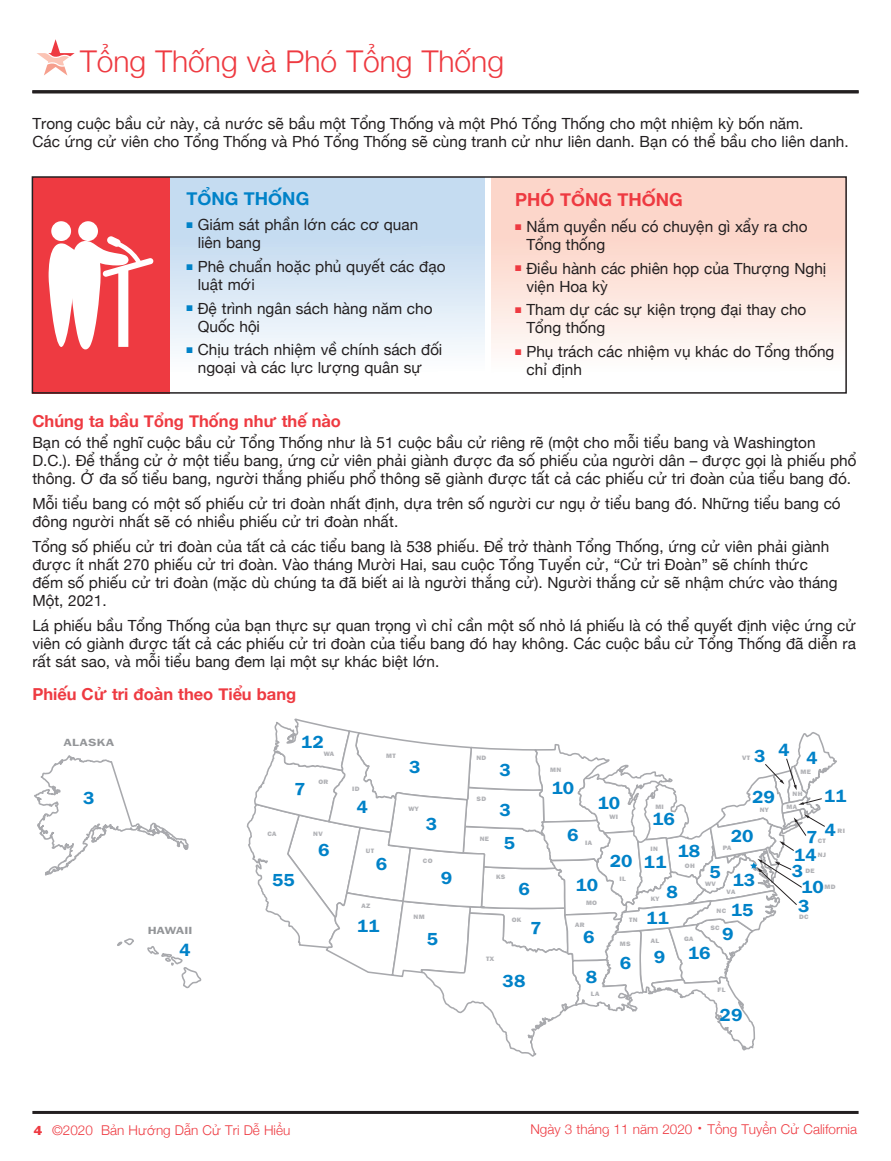
<style>
.page{position:relative;width:891px;height:1161px;background:#fff}
.page>*{position:absolute;margin:0;border:0;box-sizing:border-box;transform-origin:0 0}
.t1{font:300 30px "Helvetica Neue";color:#ee3a41}
.t2{font:700 18px "Helvetica Neue";color:#ee3a41}
.t3{font:700 18px "Helvetica Neue";color:#0082c8}
.t4{font:600 17.4px/16.2px "Franklin Gothic IT Cby BT";color:#0082c8;scale:1.08 1}
.t5{font:700 16.5px "Helvetica Neue";color:#ee3a41}
.t6{font:15.3px/18px "Helvetica Neue";color:#231f20}
.t7{font:300 13.5px "Helvetica Neue";color:#ee3a41}
.t8{font:600 10.35px "Franklin Gothic IT Cby BT";letter-spacing:.025em;color:#939598;scale:1.27 1}
.t9{font:800 6.3px "Franklin Gothic IT Cby BT";letter-spacing:.05em;color:#b2b3b7;scale:1.08 1}
.s1{color:#0082c8}
.s2{color:#ee3a41}
.s3{font-family:"Franklin Gothic";font-weight:400;font-size:12px}
.s4{font-family:"Geometric 415 BT Black A";font-weight:400;font-size:16.5px}
</style>
<div class="page">
<hr style="left:32px;top:1111px;width:827px;height:3px;background:#231f20">
<hr style="left:32px;top:90px;width:827px;height:3px;background:#231f20">
<svg style="left:37px;top:39px;width:38px;height:37px"></svg>
<div style="left:170px;top:177px;width:314px;height:217px;background:linear-gradient(to bottom,#b8d4ee,#fff)"></div>
<div style="left:491px;top:177px;width:356px;height:217px;background:linear-gradient(to bottom,#fbcdbe,#fff)"></div>
<div style="left:32px;top:177px;width:138px;height:217px;background:#ee3a41"></div>
<div style="left:51px;top:221px;width:20px;height:20px;background:#fff;border-radius:50%"></div>
<div style="left:78px;top:221px;width:20px;height:20px;background:#fff;border-radius:50%"></div>
<svg style="left:49px;top:236px;width:104px;height:113px"></svg>
<svg style="left:34px;top:755px;width:155px;height:121px"></svg>
<svg style="left:117px;top:938px;width:17px;height:8px"></svg>
<svg style="left:147px;top:946px;width:54px;height:42px"></svg>
<svg style="left:246px;top:718px;width:591px;height:339px"></svg>
<div style="left:32px;top:176px;width:815px;height:218px;border:2px solid #231f20"></div>
<h1 class="t1" style="left:80px;top:37px;width:425px">Tổng Thống và Phó Tổng Thống</h1>
<p class="t6" style="left:32px;top:116px;width:818px">Trong cuộc bầu cử này, cả nước sẽ bầu một Tổng Thống và một Phó Tổng Thống cho một nhiệm kỳ bốn năm.<br>Các ứng cử viên cho Tổng Thống và Phó Tổng Thống sẽ cùng tranh cử như liên danh. Bạn có thể bầu cho liên danh.</p>
<p class="t3" style="left:186px;top:184px;width:124px">TỔNG THỐNG</p>
<p class="t6" style="left:198px;top:217px;width:222px;text-indent:-11px"><span class="s1">■</span> Giám sát phần lớn các cơ quan liên bang</p>
<p class="t6" style="left:198px;top:258px;width:249px;text-indent:-11px"><span class="s1">■</span> Phê chuẩn hoặc phủ quyết các đạo luật mới</p>
<p class="t6" style="left:198px;top:300px;width:236px;text-indent:-11px"><span class="s1">■</span> Đệ trình ngân sách hàng năm cho<br>Quốc hội</p>
<p class="t6" style="left:186px;top:342px;width:257px;text-align:center"><span class="s1">■</span> Chịu trách nhiệm về chính sách đối ngoại và các lực lượng quân sự</p>
<p class="t2" style="left:515px;top:186px;width:169px">PHÓ TỔNG THỐNG</p>
<p class="t6" style="left:526px;top:218px;width:283px;text-indent:-11px"><span class="s2">■</span> Nắm quyền nếu có chuyện gì xẩy ra cho<br>Tổng thống</p>
<p class="t6" style="left:526px;top:260px;width:301px;text-indent:-11px"><span class="s2">■</span> Điều hành các phiên họp của Thượng Nghị viện Hoa kỳ</p>
<p class="t6" style="left:526px;top:302px;width:281px;text-indent:-11px"><span class="s2">■</span> Tham dự các sự kiện trọng đại thay cho<br>Tổng thống</p>
<p class="t6" style="left:526px;top:343px;width:309px;text-indent:-11px"><span class="s2">■</span> Phụ trách các nhiệm vụ khác do Tổng thống chỉ định</p>
<p class="t5" style="left:32px;top:408px;width:310px">Chúng ta bầu Tổng Thống như thế nào</p>
<p class="t6" style="left:32px;top:435px;width:825px">Bạn có thể nghĩ cuộc bầu cử Tổng Thống như là 51 cuộc bầu cử riêng rẽ (một cho mỗi tiểu bang và Washington<br>D.C.). Để thắng cử ở một tiểu bang, ứng cử viên phải giành được đa số phiếu của người dân – được gọi là phiếu phổ thông. Ở đa số tiểu bang, người thắng phiếu phổ thông sẽ giành được tất cả các phiếu cử tri đoàn của tiểu bang đó.</p>
<p class="t6" style="left:32px;top:496px;width:810px">Mỗi tiểu bang có một số phiếu cử tri đoàn nhất định, dựa trên số người cư ngụ ở tiểu bang đó. Những tiểu bang có đông người nhất sẽ có nhiều phiếu cử tri đoàn nhất.</p>
<p class="t6" style="left:32px;top:538px;width:807px">Tổng số phiếu cử tri đoàn của tất cả các tiểu bang là 538 phiếu. Để trở thành Tổng Thống, ứng cử viên phải giành được ít nhất 270 phiếu cử tri đoàn. Vào tháng Mười Hai, sau cuộc Tổng Tuyển cử, “Cử tri Đoàn” sẽ chính thức đếm số phiếu cử tri đoàn (mặc dù chúng ta đã biết ai là người thắng cử). Người thắng cử sẽ nhậm chức vào tháng Một, 2021.</p>
<p class="t6" style="left:32px;top:617px;width:825px;text-align:justify">Lá phiếu bầu Tổng Thống của bạn thực sự quan trọng vì chỉ cần một số nhỏ lá phiếu là có thể quyết định việc ứng cử viên có giành được tất cả các phiếu cử tri đoàn của tiểu bang đó hay không. Các cuộc bầu cử Tổng Thống đã diễn ra rất sát sao, và mỗi tiểu bang đem lại một sự khác biệt lớn.</p>
<p class="t5" style="left:32px;top:681px;width:265px">Phiếu Cử tri đoàn theo Tiểu bang</p>
<p class="t8" style="left:64px;top:736px;width:41px">ALASKA</p>
<p class="t4" style="left:83px;top:789px;width:12px">3</p>
<p class="t8" style="left:148px;top:924px;width:37px">HAWAII</p>
<p class="t4" style="left:179px;top:942px;width:12px">4</p>
<p class="t4" style="left:301px;top:733px;width:23px">12</p>
<p class="t4" style="left:294px;top:781px;width:12px">7</p>
<p class="t9" style="left:324px;top:749px;width:11px">WA</p>
<p class="t9" style="left:318px;top:778px;width:11px">OR</p>
<p class="t9" style="left:267px;top:830px;width:10px">CA</p>
<p class="t9" style="left:313px;top:830px;width:10px">NV</p>
<p class="t4" style="left:272px;top:872px;width:23px">55</p>
<p class="t4" style="left:318px;top:842px;width:12px">6</p>
<p class="t9" style="left:352px;top:785px;width:8px">ID</p>
<p class="t4" style="left:357px;top:798px;width:12px">4</p>
<p class="t9" style="left:386px;top:752px;width:10px">MT</p>
<p class="t9" style="left:366px;top:847px;width:9px">UT</p>
<p class="t4" style="left:376px;top:855px;width:12px">6</p>
<p class="t9" style="left:362px;top:902px;width:10px">AZ</p>
<p class="t4" style="left:357px;top:918px;width:23px">11</p>
<p class="t4" style="left:409px;top:759px;width:12px">3</p>
<p class="t9" style="left:408px;top:805px;width:11px">WY</p>
<p class="t4" style="left:426px;top:816px;width:12px">3</p>
<p class="t9" style="left:423px;top:856px;width:10px">CO</p>
<p class="t4" style="left:441px;top:870px;width:12px">9</p>
<p class="t9" style="left:414px;top:912px;width:12px">NM</p>
<p class="t4" style="left:427px;top:931px;width:12px">5</p>
<p class="t9" style="left:476px;top:754px;width:11px">ND</p>
<p class="t9" style="left:477px;top:794px;width:10px">SD</p>
<p class="t9" style="left:480px;top:835px;width:10px">NE</p>
<p class="t4" style="left:500px;top:762px;width:12px">3</p>
<p class="t4" style="left:500px;top:801px;width:12px">3</p>
<p class="t4" style="left:504px;top:835px;width:12px">5</p>
<p class="t9" style="left:496px;top:873px;width:10px">KS</p>
<p class="t4" style="left:518px;top:880px;width:12px">6</p>
<p class="t9" style="left:512px;top:916px;width:10px">OK</p>
<p class="t4" style="left:530px;top:919px;width:12px">7</p>
<p class="t9" style="left:486px;top:954px;width:9px">TX</p>
<p class="t4" style="left:503px;top:973px;width:23px">38</p>
<p class="t9" style="left:550px;top:766px;width:12px">MN</p>
<p class="t4" style="left:754px;top:748px;width:12px">3</p>
<p class="t9" style="left:742px;top:754px;width:9px">VT</p>
<p class="t4" style="left:778px;top:741px;width:12px">4</p>
<p class="t4" style="left:806px;top:750px;width:12px">4</p>
<p class="t9" style="left:801px;top:768px;width:11px">ME</p>
<p class="t4" style="left:551px;top:779px;width:23px">10</p>
<p class="t4" style="left:752px;top:789px;width:23px">29</p>
<p class="t4" style="left:824px;top:787px;width:23px">11</p>
<p class="t9" style="left:793px;top:790px;width:11px">NH</p>
<p class="t4" style="left:597px;top:795px;width:23px">10</p>
<p class="t9" style="left:655px;top:802px;width:9px">MI</p>
<p class="t9" style="left:650px;top:845px;width:8px">IN</p>
<p class="t9" style="left:787px;top:802px;width:11px">MA</p>
<p class="t9" style="left:760px;top:806px;width:10px">NY</p>
<p class="t4" style="left:652px;top:810px;width:23px">16</p>
<p class="t9" style="left:610px;top:812px;width:10px">WI</p>
<p class="t4" style="left:806px;top:825px;width:29px">7 4</p>
<p class="t4" style="left:567px;top:827px;width:12px">6</p>
<p class="t9" style="left:838px;top:827px;width:8px">RI</p>
<p class="t4" style="left:731px;top:827px;width:23px">20</p>
<p class="t9" style="left:818px;top:836px;width:9px">CT</p>
<p class="t9" style="left:585px;top:838px;width:8px">IA</p>
<p class="t4" style="left:677px;top:842px;width:23px">18</p>
<p class="t4" style="left:794px;top:846px;width:23px">14</p>
<p class="t9" style="left:723px;top:843px;width:9px">PA</p>
<p class="t9" style="left:818px;top:851px;width:9px">NJ</p>
<p class="t4" style="left:610px;top:852px;width:23px">20</p>
<p class="t4" style="left:644px;top:853px;width:23px">11</p>
<p class="t9" style="left:685px;top:862px;width:11px">OH</p>
<p class="t4" style="left:801px;top:862px;width:23px;text-indent:-9px">3<br>10</p>
<p class="t4" style="left:709px;top:864px;width:12px">5</p>
<p class="t9" style="left:805px;top:867px;width:10px">DE</p>
<p class="t4" style="left:733px;top:872px;width:23px">13</p>
<p class="t9" style="left:620px;top:875px;width:7px">IL</p>
<p class="t4" style="left:575px;top:876px;width:23px">10</p>
<p class="t9" style="left:705px;top:880px;width:11px">WV</p>
<p class="t9" style="left:825px;top:883px;width:12px">MD</p>
<p class="t4" style="left:666px;top:884px;width:12px">8</p>
<p class="t9" style="left:727px;top:888px;width:10px">VA</p>
<p class="t9" style="left:651px;top:895px;width:9px">KY</p>
<p class="t9" style="left:651px;top:937px;width:9px">AL</p>
<p class="t4" style="left:798px;top:898px;width:12px">3</p>
<p class="t9" style="left:799px;top:913px;width:10px">DC</p>
<p class="t9" style="left:586px;top:898px;width:12px">MO</p>
<p class="t4" style="left:731px;top:902px;width:23px">15</p>
<p class="t9" style="left:717px;top:906px;width:10px">NC</p>
<p class="t4" style="left:646px;top:909px;width:23px">11</p>
<p class="t9" style="left:629px;top:916px;width:9px">TN</p>
<p class="t9" style="left:575px;top:921px;width:10px">AR</p>
<p class="t9" style="left:710px;top:924px;width:10px">SC</p>
<p class="t4" style="left:722px;top:926px;width:12px">9</p>
<p class="t4" style="left:583px;top:929px;width:12px">6</p>
<p class="t9" style="left:684px;top:935px;width:10px">GA</p>
<p class="t9" style="left:620px;top:940px;width:11px">MS</p>
<p class="t4" style="left:688px;top:945px;width:23px">16</p>
<p class="t4" style="left:654px;top:949px;width:12px">9</p>
<p class="t4" style="left:620px;top:954px;width:12px">6</p>
<p class="t4" style="left:586px;top:969px;width:12px">8</p>
<p class="t9" style="left:591px;top:990px;width:10px">LA</p>
<p class="t9" style="left:718px;top:986px;width:9px">FL</p>
<p class="t4" style="left:720px;top:1007px;width:23px">29</p>
<p class="t7" style="left:34px;top:1119px;width:258px"><span class="s3">4</span> ©2020 Bản Hướng Dẫn Cử Tri Dễ Hiểu</p>
<p class="t7" style="left:530px;top:1118px;width:328px">Ngày 3 tháng 11 năm 2020 <span class="s4">·</span> Tổng Tuyển Cử California</p>
</div>
